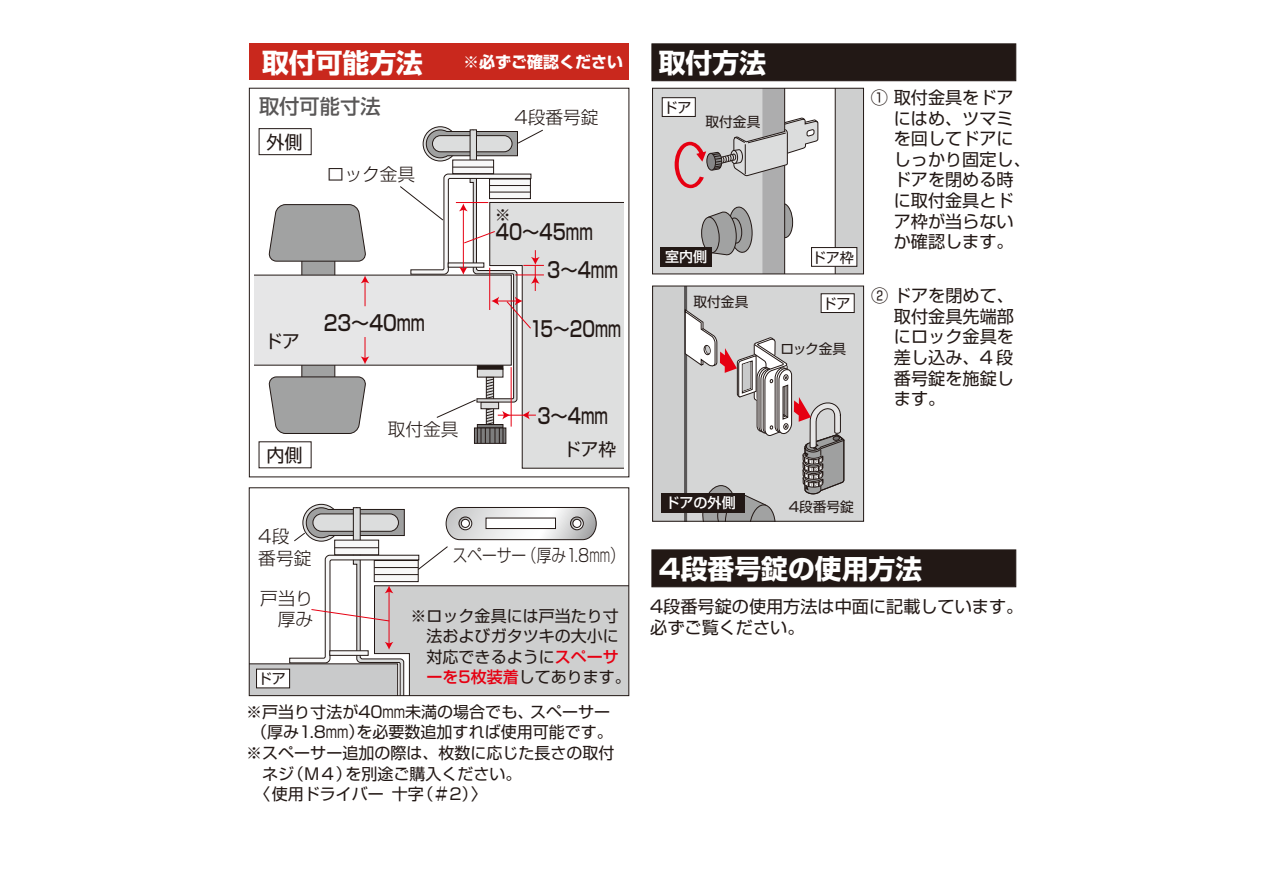
<style>
.page{position:relative;width:1263px;height:893px;background:#fff}
.page>*{position:absolute;margin:0;border:0;box-sizing:border-box;transform-origin:0 0}
.t1{font:700 26.85px "Shin Go Pro";color:#fff}
.t2{font:500 21.3px/38.1px "Shin Go Pro";color:#221815;scale:.81 1}
.t3{font:500 21.3px "Shin Go Pro";color:#221815;scale:.85 1}
.t4{font:500 21.3px "Shin Go Pro";color:#221815;scale:.78 1}
.t5{font:500 20.25px "Shin Go Pro";color:#595757}
.t6{font:18.15px "Shin Go Pro";color:#221815}
.t7{font:300 17.7px/21.3px "Shin Go Pro";color:#221815}
.t8{font:300 17.7px "Shin Go Pro";color:#221815;scale:.83 1}
.t9{font:17.7px "Shin Go Pro";color:#221815}
.t10{font:17.1px/20.5px "Shin Go Pro";color:#221815}
.t11{font:16.05px/20.5px "Shin Go Pro";color:#221815}
.t12{font:700 16.05px "Shin Go Pro";color:#fff}
.t13{font:14.1px "Shin Go Pro";color:#221815}
.t14{font:500 14.1px "Shin Go Pro";color:#fff}
.t15{font:13.65px "Shin Go Pro";color:#221815}
.s1{font-weight:500;color:#e60012}
</style>
<div class="page">
<div style="left:652px;top:44px;width:364px;height:37px;background:#221815;border:1px solid #221815"></div>
<div style="left:652px;top:550px;width:364px;height:37px;background:#221815;border:1px solid #221815"></div>
<div style="left:250px;top:43px;width:379px;height:37px;background:#c9281d"></div>
<div style="left:652px;top:88px;width:110px;height:186px;background:#d5d6d6"></div>
<div style="left:835px;top:90px;width:27px;height:182px;background:#cecfcf"></div>
<div style="left:652px;top:88px;width:212px;height:186px;border:1px solid #221815"></div>
<svg style="left:654px;top:288px;width:208px;height:232px"></svg>
<div style="left:652px;top:286px;width:212px;height:236px;border:1px solid #221815"></div>
<svg style="left:674px;top:88px;width:144px;height:186px"></svg>
<div style="left:661px;top:493px;width:83px;height:20px;background:#221815"></div>
<div style="left:661px;top:247px;width:51px;height:20px;background:#221815"></div>
<div style="left:662px;top:97px;width:33px;height:20px;background:#fff;border:1px solid #221815"></div>
<div style="left:821px;top:294px;width:33px;height:19px;background:#fff;border:1px solid #221815"></div>
<div style="left:811px;top:247px;width:46px;height:20px;background:#fff;border:1px solid #221815"></div>
<svg style="left:423px;top:127px;width:34px;height:34px"></svg>
<div style="left:423px;top:126px;width:35px;height:35px;border:1px solid #221815;border-radius:50%"></div>
<svg style="left:303px;top:504px;width:37px;height:37px"></svg>
<div style="left:303px;top:504px;width:37px;height:37px;border:1px solid #221815;border-radius:50%"></div>
<div style="left:259px;top:128px;width:52px;height:27px;background:#3f3634"></div>
<svg style="left:255px;top:129px;width:369px;height:340px"></svg>
<svg style="left:249px;top:507px;width:380px;height:189px"></svg>
<h1 class="t1" style="left:262px;top:41px;width:163px">取付可能方法</h1>
<p class="t5" style="left:259px;top:89px;width:123px">取付可能寸法</p>
<p class="t6" style="left:266px;top:127px;width:38px">外側</p>
<p class="t7" style="left:327px;top:161px;width:90px">ロック金具</p>
<p class="t9" style="left:265px;top:327px;width:37px">ドア</p>
<h2 class="t3" style="left:324px;top:305px;width:121px">23～40mm</h2>
<p class="t12" style="left:463px;top:49px;width:162px">※必ずご確認ください</p>
<p class="t7" style="left:514px;top:104px;width:86px">4段番号錠</p>
<p class="t11" style="left:495px;top:203px;width:18px">※</p>
<h2 class="t2" style="left:547px;top:210px;width:89px;text-indent:-51px">40～45mm<br>3～4mm</h2>
<h2 class="t4" style="left:530px;top:312px;width:119px">15～20mm</h2>
<p class="t6" style="left:266px;top:440px;width:38px">内側</p>
<p class="t7" style="left:258px;top:524px;width:55px">4段番号錠</p>
<p class="t7" style="left:388px;top:416px;width:72px">取付金具</p>
<h2 class="t2" style="left:537px;top:395px;width:89px">3～4mm</h2>
<p class="t9" style="left:563px;top:435px;width:55px">ドア枠</p>
<p class="t8" style="left:453px;top:541px;width:209px">スペーサー（厚み1.8mm）</p>
<h1 class="t1" style="left:659px;top:41px;width:109px">取付方法</h1>
<p class="t13" style="left:663px;top:96px;width:30px">ドア</p>
<p class="t15" style="left:705px;top:110px;width:56px">取付金具</p>
<p class="t14" style="left:665px;top:245px;width:44px">室内側</p>
<p class="t15" style="left:693px;top:291px;width:56px">取付金具</p>
<p class="t13" style="left:812px;top:246px;width:44px">ドア枠</p>
<p class="t13" style="left:822px;top:292px;width:30px">ドア</p>
<p class="t15" style="left:780px;top:337px;width:67px">ロック金具</p>
<p class="t10" style="left:894px;top:85px;width:139px;text-indent:-23px">① 取付金具をドアにはめ、ツマミを回してドアにしっかり固定し、ドアを閉める時に取付金具とドア枠が当らないか確認します。</p>
<p class="t10" style="left:871px;top:283px;width:144px">② ドアを閉めて、</p>
<p class="t10" style="left:894px;top:304px;width:122px">取付金具先端部</p>
<p class="t10" style="left:894px;top:325px;width:122px">にロック金具を</p>
<p class="t10" style="left:871px;top:345px;width:144px">　 差し込み、4 段</p>
<p class="t10" style="left:894px;top:366px;width:122px">番号錠を施錠し</p>
<p class="t10" style="left:894px;top:386px;width:53px">ます。</p>
<p class="t14" style="left:665px;top:491px;width:72px">ドアの外側</p>
<p class="t15" style="left:789px;top:495px;width:67px">4段番号錠</p>
<h1 class="t1" style="left:659px;top:547px;width:265px">4段番号錠の使用方法</h1>
<p class="t7" style="left:260px;top:585px;width:55px">戸当り　厚み</p>
<p class="t10" style="left:650px;top:594px;width:375px">4段番号錠の使用方法は中面に記載しています。必ずご覧ください。</p>
<p class="t11" style="left:411px;top:603px;width:222px">※ロック金具には戸当たり寸　法およびガタツキの大小に　対応できるように<span class="s1">スペーサ　ーを5枚装着</span>してあります。</p>
<p class="t13" style="left:258px;top:667px;width:30px">ドア</p>
<p class="t11" style="left:246px;top:699px;width:365px">※戸当り寸法が40mm未満の場合でも、スペーサー</p>
<p class="t11" style="left:251px;top:720px;width:363px">（厚み1.8mm）を必要数追加すれば使用可能です。</p>
<p class="t11" style="left:246px;top:741px;width:370px">※スペーサー追加の際は、枚数に応じた長さの取付</p>
<p class="t11" style="left:246px;top:761px;width:277px">　ネジ（Ｍ４）を別途ご購入ください。</p>
<p class="t11" style="left:254px;top:782px;width:234px">〈使用ドライバー　十字（＃2）〉</p>
</div>
